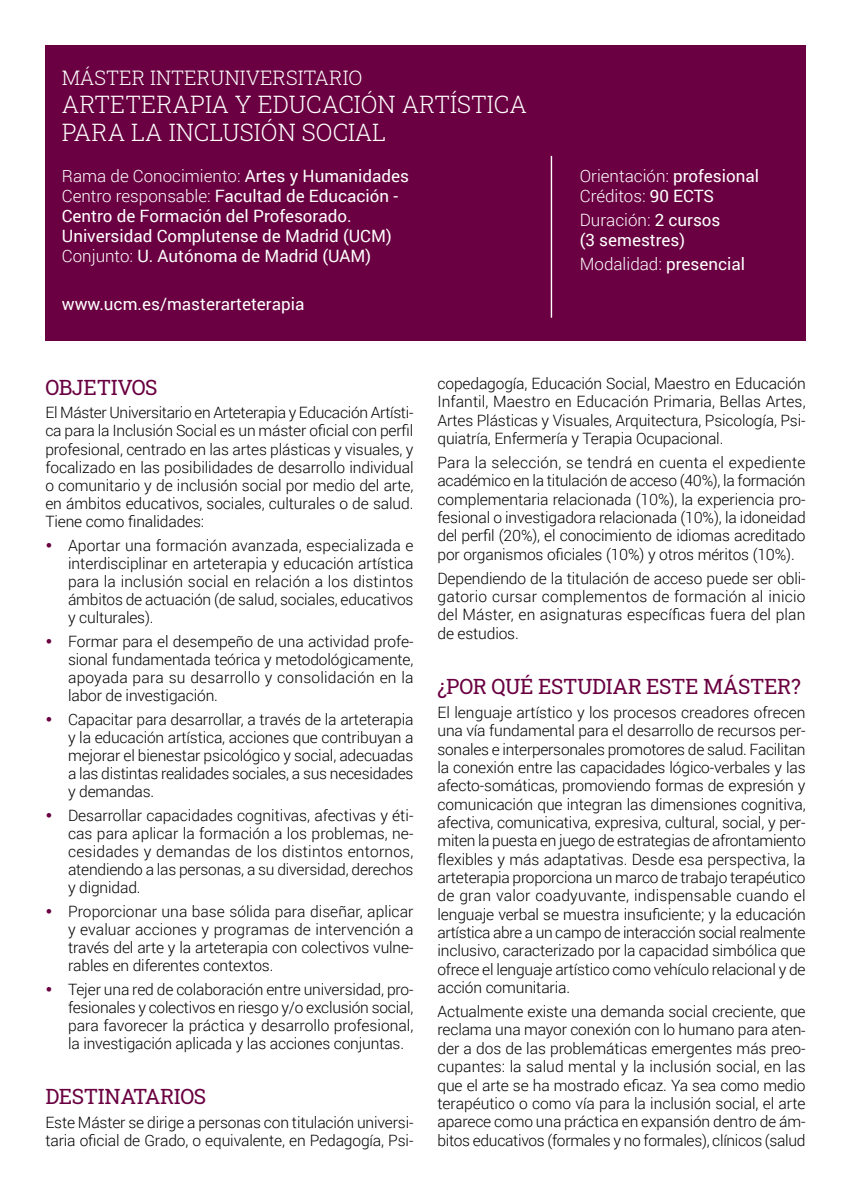
<style>
.page{position:relative;width:851px;height:1191px;background:#fff}
.page>*{position:absolute;margin:0;border:0;box-sizing:border-box;transform-origin:0 0}
.t1{font:300 24px/28px "Roboto Slab";color:#fff}
.t2{font:21px "Roboto Slab";letter-spacing:-.02em;color:#6a0041}
.t3{font:300 20px "Roboto Slab";color:#fff}
.t4{font:17px/20px "Roboto";color:#fff}
.t5{font:300 17px/20px "Roboto";color:#fff}
.t6{font:300 15.6px/18.4px "Roboto";letter-spacing:-.01em;color:#000;text-align:justify}
.s1{font-weight:300}
.s2{font-weight:400}
</style>
<div class="page">
<div style="left:45px;top:45px;width:760px;height:296px;background:#6a0041"></div>
<hr style="left:550px;top:156px;width:2px;height:162px;background:#fff">
<p class="t3" style="left:62px;top:64px;width:302px">MÁSTER INTERUNIVERSITARIO</p>
<h1 class="t1" style="left:62px;top:89px;width:466px">ARTETERAPIA Y EDUCACIÓN ARTÍSTICA<br>PARA LA INCLUSIÓN SOCIAL</h1>
<p class="t4" style="left:62px;top:165px;width:349px"><span class="s1">Rama de Conocimiento:</span> Artes y Humanidades <span class="s1">Centro responsable:</span> Facultad de Educación - Centro de Formación del Profesorado.<br>Universidad Complutense de Madrid (UCM)<br><span class="s1">Conjunto:</span> U. Autónoma de Madrid (UAM)</p>
<p class="t4" style="left:62px;top:293px;width:244px">www.ucm.es/masterarteterapia</p>
<p class="t5" style="left:579px;top:165px;width:181px">Orientación: <span class="s2">profesional<br></span>Créditos: <span class="s2">90 ECTS</span></p>
<p class="t4" style="left:579px;top:209px;width:142px"><span class="s1">Duración:</span> 2 cursos (3 semestres)</p>
<p class="t5" style="left:579px;top:253px;width:167px">Modalidad: <span class="s2">presencial</span></p>
<h2 class="t2" style="left:45px;top:372px;width:114px">OBJETIVOS</h2>
<p class="t6" style="left:45px;top:403px;width:369px">El Máster Universitario en Arteterapia y Educación Artísti&shy;ca para la Inclusión Social es un máster oficial con perfil profesional, centrado en las artes plásticas y visuales, y focalizado en las posibilidades de desarrollo individual o comunitario y de inclusión social por medio del arte, en ámbitos educativos, sociales, culturales o de salud.<br>Tiene como finalidades:</p>
<p class="t6" style="left:68px;top:535px;width:347px">Aportar una formación avanzada, especializada e interdisciplinar en arteterapia y educación artística para la inclusión social en relación a los distintos ámbitos de actuación (de salud, sociales, educativos y culturales).</p>
<p class="t6" style="left:68px;top:631px;width:347px">Formar para el desempeño de una actividad profe&shy;sional fundamentada teórica y metodológicamente, apoyada para su desarrollo y consolidación en la labor de investigación.</p>
<p class="t6" style="left:68px;top:709px;width:347px">Capacitar para desarrollar, a través de la arteterapia y la educación artística, acciones que contribuyan a mejorar el bienestar psicológico y social, adecuadas a las distintas realidades sociales, a sus necesidades y demandas.</p>
<p class="t6" style="left:68px;top:805px;width:347px">Desarrollar capacidades cognitivas, afectivas y éti&shy;cas para aplicar la formación a los problemas, ne&shy;cesidades y demandas de los distintos entornos, atendiendo a las personas, a su diversidad, derechos y dignidad.</p>
<p class="t6" style="left:68px;top:901px;width:347px">Proporcionar una base sólida para diseñar, aplicar y evaluar acciones y programas de intervención a través del arte y la arteterapia con colectivos vulne&shy;rables en diferentes contextos.</p>
<p class="t6" style="left:68px;top:979px;width:347px">Tejer una red de colaboración entre universidad, pro&shy;fesionales y colectivos en riesgo y/o exclusión social, para favorecer la práctica y desarrollo profesional, la investigación aplicada y las acciones conjuntas.</p>
<h2 class="t2" style="left:45px;top:1081px;width:162px">DESTINATARIOS</h2>
<p class="t6" style="left:45px;top:1112px;width:369px">Este Máster se dirige a personas con titulación universi&shy;taria oficial de Grado, o equivalente, en Pedagogía, Psi-</p>
<p class="t6" style="left:437px;top:374px;width:369px">copedagogía, Educación Social, Maestro en Educación Infantil, Maestro en Educación Primaria, Bellas Artes, Artes Plásticas y Visuales, Arquitectura, Psicología, Psi&shy;quiatría, Enfermería y Terapia Ocupacional.</p>
<p class="t6" style="left:437px;top:453px;width:369px">Para la selección, se tendrá en cuenta el expediente académico en la titulación de acceso (40%), la formación complementaria relacionada (10%), la experiencia pro&shy;fesional o investigadora relacionada (10%), la idoneidad del perfil (20%), el conocimiento de idiomas acreditado por organismos oficiales (10%) y otros méritos (10%).</p>
<p class="t6" style="left:437px;top:568px;width:369px">Dependiendo de la titulación de acceso puede ser obli&shy;gatorio cursar complementos de formación al inicio del Máster, en asignaturas específicas fuera del plan de estudios.</p>
<h2 class="t2" style="left:437px;top:672px;width:365px">¿POR QUÉ ESTUDIAR ESTE MÁSTER?</h2>
<p class="t6" style="left:437px;top:703px;width:369px">El lenguaje artístico y los procesos creadores ofrecen una vía fundamental para el desarrollo de recursos per&shy;sonales e interpersonales promotores de salud. Facilitan la conexión entre las capacidades lógico-verbales y las afecto-somáticas, promoviendo formas de expresión y comunicación que integran las dimensiones cognitiva, afectiva, comunicativa, expresiva, cultural, social, y per&shy;miten la puesta en juego de estrategias de afrontamiento flexibles y más adaptativas. Desde esa perspectiva, la arteterapia proporciona un marco de trabajo terapéutico de gran valor coadyuvante, indispensable cuando el lenguaje verbal se muestra insuficiente; y la educación artística abre a un campo de interacción social realmente inclusivo, caracterizado por la capacidad simbólica que ofrece el lenguaje artístico como vehículo relacional y de acción comunitaria.</p>
<p class="t6" style="left:437px;top:1002px;width:369px">Actualmente existe una demanda social creciente, que reclama una mayor conexión con lo humano para aten&shy;der a dos de las problemáticas emergentes más preo&shy;cupantes: la salud mental y la inclusión social, en las que el arte se ha mostrado eficaz. Ya sea como medio terapéutico o como vía para la inclusión social, el arte aparece como una práctica en expansión dentro de ám&shy;bitos educativos (formales y no formales), clínicos (salud</p>
</div>
